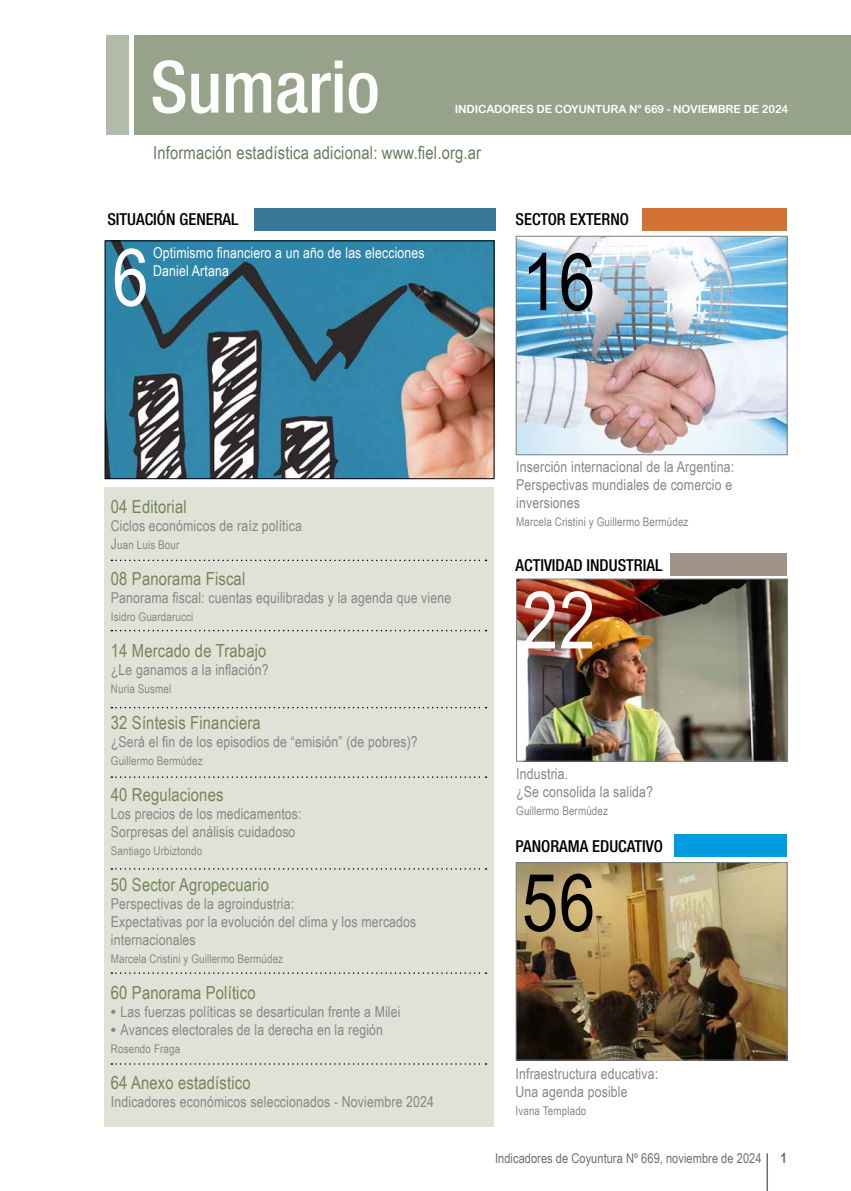
<style>
.page{position:relative;width:851px;height:1191px;background:#fff}
.page>*{position:absolute;margin:0;border:0;box-sizing:border-box;transform-origin:0 0}
.t1{font:79.8px "Arial Narrow";color:#000}
.t2{font:79.8px "Arial Narrow";color:#fff}
.t3{font:500 condensed 72px "Helvetica Neue";letter-spacing:-.005em;color:#fff}
.t4{font:18px "Arial Narrow";letter-spacing:.01em;color:#758457}
.t5{font:18px "Arial Narrow";letter-spacing:.01em;color:#687c5b}
.t6{font:500 condensed 16.5px "Helvetica Neue";color:#000}
.t7{font:15px/18px "Arial Narrow";letter-spacing:.01em;color:#868786}
.t8{font:15px/18px "Arial Narrow";letter-spacing:.01em;color:#fff}
.t9{font:700 14.25px "Arial Narrow";color:#6e6e6e}
.t10{font:13.5px "Arial Narrow";letter-spacing:.005em;color:#6e6e6e}
.t11{font:12px "Arial Narrow";letter-spacing:.01em;color:#868786}
.t12{font:11.25px "Arial Rounded MT Bold";letter-spacing:-.01em;color:#fff}
.s1{font-size:15px}
.s2{font-family:"Arial";font-weight:700}
</style>
<div class="page">
<hr style="left:766px;top:1153px;width:1px;height:38px;background:#6e6e6e">
<img style="left:517px;top:864px;width:268px;height:194px">
<div style="left:515px;top:862px;width:272px;height:198px;border:1px solid #7b7c7d"></div>
<div style="left:135px;top:35px;width:715px;height:99px;background:#97a28a"></div>
<div style="left:106px;top:35px;width:23px;height:99px;background:#b3bba9"></div>
<img style="left:107px;top:242px;width:385px;height:235px">
<div style="left:105px;top:240px;width:389px;height:239px;border:1px solid #000"></div>
<div style="left:254px;top:208px;width:241px;height:23px;background:#397899"></div>
<div style="left:674px;top:834px;width:113px;height:23px;background:#009ce0"></div>
<div style="left:670px;top:553px;width:117px;height:23px;background:#9f9486"></div>
<img style="left:518px;top:580px;width:267px;height:179px">
<div style="left:516px;top:578px;width:271px;height:183px;border:1px solid #7b7c7d"></div>
<div style="left:104px;top:487px;width:389px;height:640px;background:#e0e2d8"></div>
<svg style="left:111px;top:1063px;width:375px;height:1px"></svg>
<svg style="left:111px;top:972px;width:375px;height:2px"></svg>
<svg style="left:111px;top:776px;width:375px;height:2px"></svg>
<svg style="left:111px;top:868px;width:375px;height:1px"></svg>
<svg style="left:111px;top:707px;width:375px;height:1px"></svg>
<svg style="left:111px;top:630px;width:375px;height:1px"></svg>
<svg style="left:111px;top:559px;width:375px;height:2px"></svg>
<div style="left:642px;top:208px;width:145px;height:23px;background:#d37233"></div>
<img style="left:517px;top:238px;width:268px;height:215px">
<div style="left:515px;top:236px;width:272px;height:219px;border:1px solid #7b7c7d"></div>
<h2 class="t3" style="left:150px;top:44px;width:231px">Sumario</h2>
<p class="t12" style="left:454px;top:102px;width:335px">INDICADORES DE COYUNTURA N° 669 - NOVIEMBRE DE 2024</p>
<p class="t5" style="left:153px;top:139px;width:329px">Información estadística adicional: www.fiel.org.ar</p>
<p class="t6" style="left:107px;top:210px;width:133px">SITUACIÓN GENERAL</p>
<h1 class="t2" style="left:112px;top:219px;width:38px">6</h1>
<p class="t8" style="left:153px;top:244px;width:273px">Optimismo financiero a un año de las elecciones<br>Daniel Artana</p>
<p class="t6" style="left:515px;top:210px;width:115px">SECTOR EXTERNO</p>
<h1 class="t1" style="left:522px;top:223px;width:75px">16</h1>
<p class="t4" style="left:111px;top:493px;width:77px">04 Editorial</p>
<p class="t7" style="left:111px;top:516px;width:192px">Ciclos económicos de raíz política</p>
<p class="t11" style="left:111px;top:536px;width:70px"><span class="s1">J</span>uan Luis Bour</p>
<p class="t4" style="left:111px;top:565px;width:136px">08 Panorama Fiscal</p>
<p class="t7" style="left:111px;top:588px;width:342px">Panorama fiscal: cuentas equilibradas y la agenda que viene</p>
<p class="t11" style="left:111px;top:608px;width:84px">Isidro Guardarucci</p>
<p class="t4" style="left:111px;top:637px;width:157px">14 Mercado de Trabajo</p>
<p class="t7" style="left:111px;top:660px;width:159px">¿Le ganamos a la inflación?</p>
<p class="t11" style="left:111px;top:680px;width:62px">Nuria Susmel</p>
<p class="t4" style="left:111px;top:709px;width:151px">32 Síntesis Financiera</p>
<p class="t7" style="left:111px;top:732px;width:308px">¿Será el fin de los episodios de “emisión” (de pobres)?</p>
<p class="t11" style="left:111px;top:752px;width:93px">Guillermo Bermúdez</p>
<p class="t4" style="left:111px;top:781px;width:114px">40 Regulaciones</p>
<p class="t7" style="left:111px;top:804px;width:192px">Los precios de los medicamentos:<br>Sorpresas del análisis cuidadoso</p>
<p class="t11" style="left:111px;top:842px;width:93px">Santiago Urbiztondo</p>
<p class="t4" style="left:111px;top:871px;width:160px">50 Sector Agropecuario</p>
<p class="t7" style="left:111px;top:894px;width:307px">Perspectivas de la agroindustria:<br>Expectativas por la evolución del clima y los mercados internacionales</p>
<p class="t11" style="left:111px;top:950px;width:174px">Marcela Cristini y Guillermo Bermúdez</p>
<p class="t4" style="left:111px;top:979px;width:146px">60 Panorama Político</p>
<p class="t7" style="left:111px;top:1002px;width:291px"><span class="s2">•</span> Las fuerzas políticas se desarticulan frente a Milei</p>
<p class="t7" style="left:111px;top:1020px;width:273px"><span class="s2">•</span> Avances electorales de la derecha en la región</p>
<p class="t11" style="left:111px;top:1040px;width:71px">Rosendo Fraga</p>
<p class="t4" style="left:111px;top:1069px;width:141px">64 Anexo estadístico</p>
<p class="t7" style="left:111px;top:1092px;width:324px">Indicadores económicos seleccionados - Noviembre 2024</p>
<p class="t7" style="left:516px;top:457px;width:219px">Inserción internacional de la Argentina:<br>Perspectivas mundiales de comercio e inversiones</p>
<p class="t11" style="left:516px;top:513px;width:174px">Marcela Cristini y Guillermo Bermúdez</p>
<p class="t6" style="left:515px;top:555px;width:148px">ACTIVIDAD INDUSTRIAL</p>
<h1 class="t2" style="left:522px;top:562px;width:75px">22</h1>
<p class="t7" style="left:516px;top:764px;width:138px">Industria.<br>¿Se consolida la salida?</p>
<p class="t11" style="left:516px;top:802px;width:93px">Guillermo Bermúdez</p>
<p class="t6" style="left:515px;top:836px;width:149px">PANORAMA EDUCATIVO</p>
<h1 class="t1" style="left:522px;top:844px;width:75px">56</h1>
<p class="t7" style="left:515px;top:1064px;width:144px">Infraestructura educativa:<br>Una agenda posible</p>
<p class="t11" style="left:515px;top:1102px;width:72px">Ivana Templado</p>
<p class="t10" style="left:495px;top:1148px;width:268px">Indicadores de Coyuntura Nº 669, noviembre de 2024</p>
<p class="t9" style="left:780px;top:1147px;width:8px">1</p>
</div>
